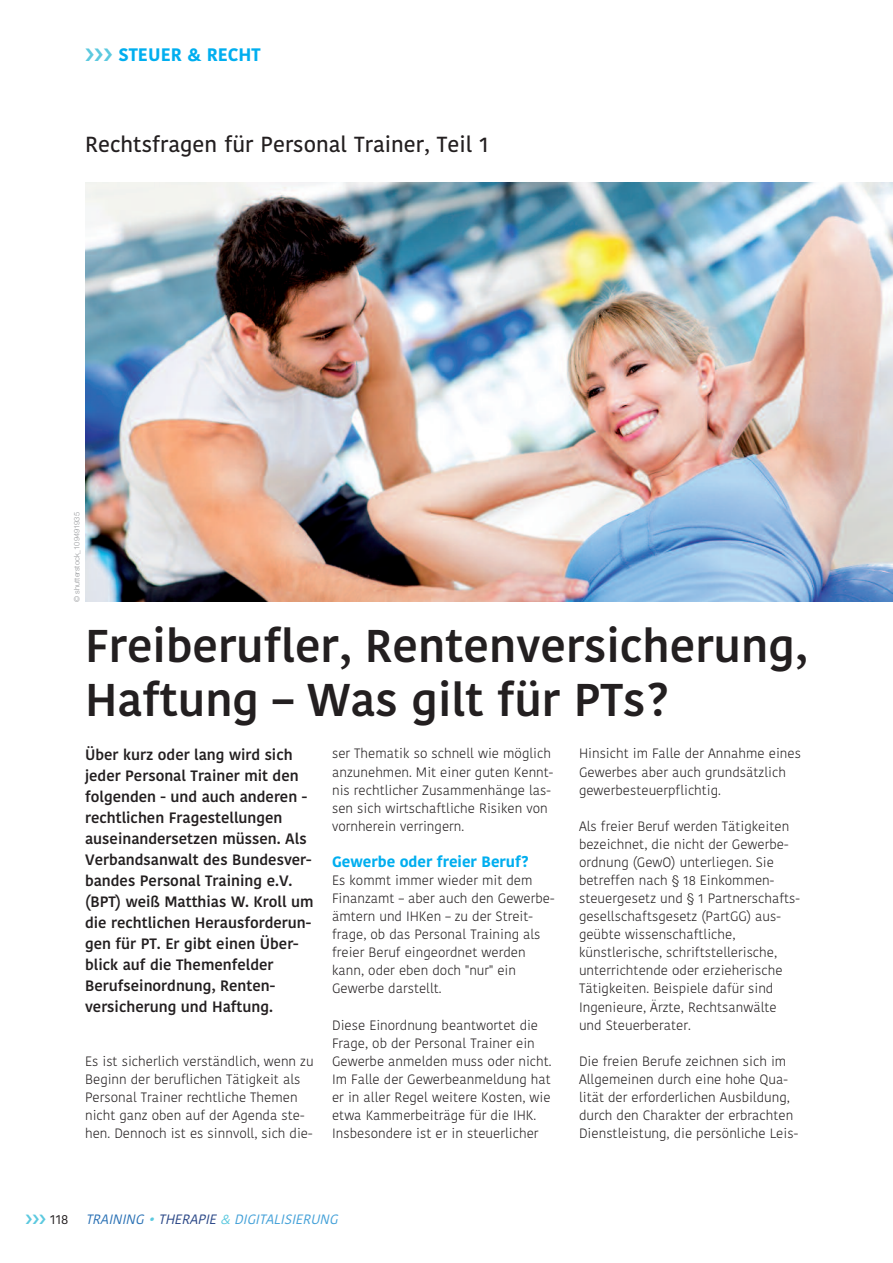
<style>
.page{position:relative;width:893px;height:1263px;background:#fff}
.page>*{position:absolute;margin:0;border:0;box-sizing:border-box;transform-origin:0 0}
.t1{font:600 45.75px/54px "Kohinoor Telugu";color:#231f20}
.t2{font:500 21.75px "Kohinoor Telugu";color:#231f20}
.t3{font:700 18px "Kohinoor Telugu";color:#00aeef}
.t4{font:600 15px/21px "Kohinoor Telugu";color:#231f20}
.t5{font:700 15px "Kohinoor Telugu";color:#00aeef}
.t6{font:300 13.5px/18.1px "Kohinoor Telugu";color:#231f20}
.t7{font:italic 13.5px "Kohinoor Telugu";color:#42a0d8}
.t8{font:13.5px "Kohinoor Telugu";color:#231f20}
.t9{font:300 7.5px "Helvetica Neue";color:#939598}
.s1{font-family:"Helvetica Neue"}
.s2{color:#2970b4}
.s3{color:#5cc9df}
.s4{color:#274485}
</style>
<div class="page">
<img style="left:85px;top:183px;width:807px;height:419px">
<h3 class="t3" style="left:119px;top:48px;width:144px">STEUER &amp; RECHT</h3>
<h2 class="t2" style="left:85px;top:135px;width:405px">Rechtsfragen für Personal Trainer, Teil 1</h2>
<p class="t9" style="left:72px;top:602px;width:91px;rotate:-90deg">© shutterstock_109491935</p>
<h1 class="t1" style="left:85px;top:622px;width:723px">Freiberufler, Rentenversicherung,<br>Haftung – Was gilt für PTs?</h1>
<p class="t4" style="left:85px;top:745px;width:230px">Über kurz oder lang wird sich jeder Personal Trainer mit den folgenden - und auch anderen - rechtlichen Fragestellungen auseinandersetzen müssen. Als<br>Verbandsanwalt des Bundesver&shy;bandes Personal Training e.V. (BPT) weiß Matthias W. Kroll um die rechtlichen Herausforderun&shy;gen für PT. Er gibt einen Über&shy;blick auf die Themenfelder<br>Berufseinordnung, Renten&shy;versicherung und Haftung.</p>
<p class="t6" style="left:85px;top:1053px;width:230px">Es ist sicherlich verständlich, wenn zu Beginn der beruflichen Tätigkeit als Personal Trainer rechtliche Themen nicht ganz oben auf der Agenda ste&shy;hen. Dennoch ist es sinnvoll, sich die-</p>
<p class="t6" style="left:332px;top:746px;width:223px">ser Thematik so schnell wie möglich anzunehmen. Mit einer guten Kennt&shy;nis rechtlicher Zusammenhänge las&shy;sen sich wirtschaftliche Risiken von vornherein verringern.</p>
<p class="t5" style="left:332px;top:855px;width:198px">Gewerbe oder freier Beruf?</p>
<p class="t6" style="left:332px;top:872px;width:224px">Es kommt immer wieder mit dem<br>Finanzamt – aber auch den Gewerbe&shy;ämtern und IHKen – zu der Streit&shy;frage, ob das Personal Training als freier Beruf eingeordnet werden kann, oder eben doch "nur" ein<br>Gewerbe darstellt.</p>
<p class="t6" style="left:332px;top:1017px;width:221px">Diese Einordnung beantwortet die Frage, ob der Personal Trainer ein Gewerbe anmelden muss oder nicht.<br>Im Falle der Gewerbeanmeldung hat er in aller Regel weitere Kosten, wie etwa Kammerbeiträge für die IHK.<br>Insbesondere ist er in steuerlicher</p>
<p class="t6" style="left:579px;top:746px;width:224px">Hinsicht im Falle der Annahme eines<br>Gewerbes aber auch grundsätzlich gewerbesteuerpflichtig.</p>
<p class="t6" style="left:579px;top:818px;width:222px">Als freier Beruf werden Tätigkeiten bezeichnet, die nicht der Gewerbe&shy;ordnung (GewO) unterliegen. Sie betreffen nach <span class="s1">§</span> 18 Einkommen&shy;steuergesetz und <span class="s1">§</span> 1 Partnerschafts&shy;gesellschaftsgesetz (PartGG) aus&shy;geübte wissenschaftliche, künstlerische, schriftstellerische, unterrichtende oder erzieherische Tätigkeiten. Beispiele dafür sind Ingenieure, Ärzte, Rechtsanwälte und Steuerberater.</p>
<p class="t6" style="left:579px;top:1053px;width:221px">Die freien Berufe zeichnen sich im Allgemeinen durch eine hohe Qua&shy;lität der erforderlichen Ausbildung, durch den Charakter der erbrachten Dienstleistung, die persönliche Leis-</p>
<p class="t8" style="left:50px;top:1214px;width:20px">118</p>
<p class="t7" style="left:86px;top:1214px;width:256px"><span class="s2">TRAINING</span> <span class="s3">•</span> <span class="s4">THERAPIE</span> <span class="s3">&amp;</span> DIGITALISIERUNG</p>
</div>
